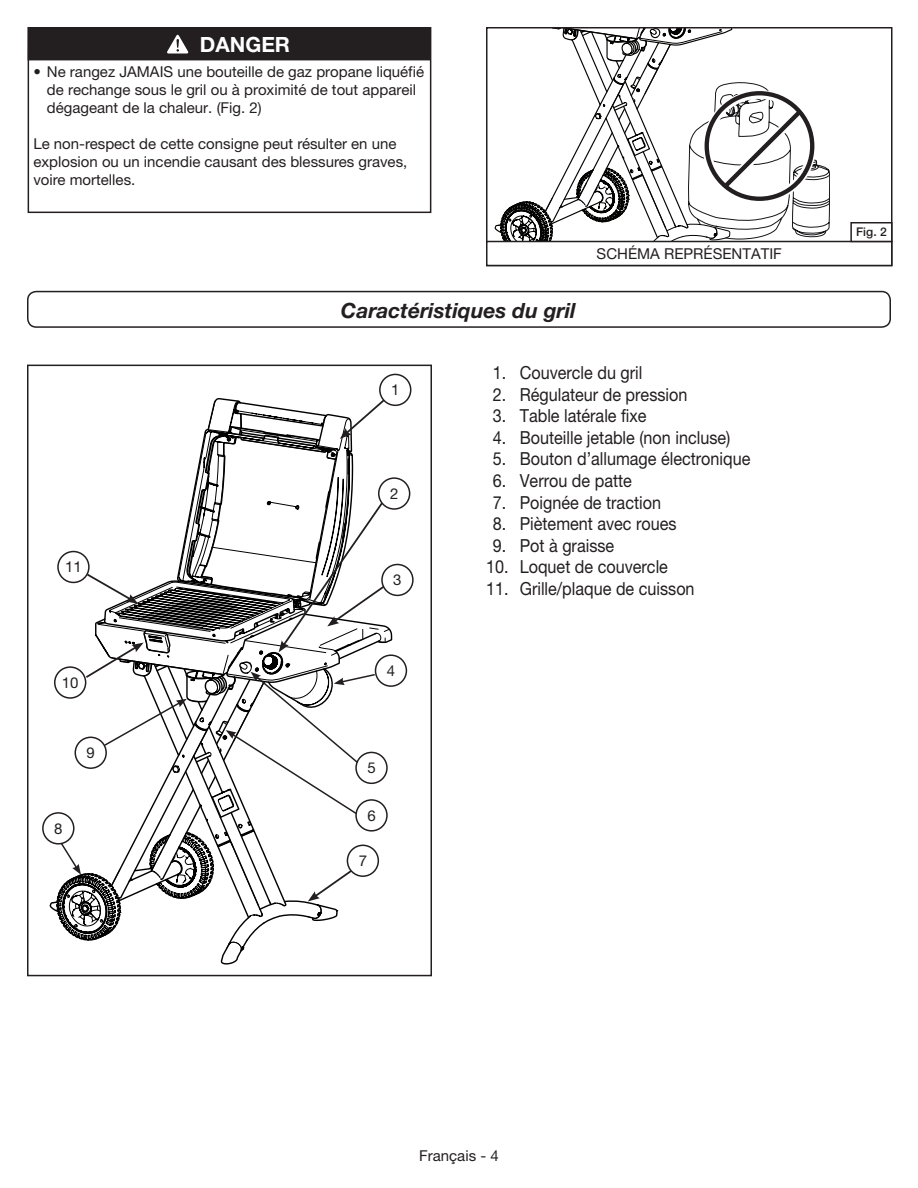
<style>
.page{position:relative;width:918px;height:1188px;background:#fff}
.page>*{position:absolute;margin:0;border:0;box-sizing:border-box;transform-origin:0 0}
.t1{font:italic 700 21px "Helvetica Neue LT Std";color:#231f20}
.t2{font:700 21px "Helvetica Neue LT Std";color:#fff}
.t3{font:18px "Helvetica Neue LT Std";color:#231f20;scale:.9 1}
.t4{font:15px/18px "Helvetica Neue LT Std";color:#231f20}
.t5{font:500 12px "Helvetica Neue LT Std";color:#231f20}
</style>
<div class="page">
<div style="left:28px;top:27px;width:403px;height:186px;border:2px solid #231f20"></div>
<div style="left:28px;top:27px;width:403px;height:33px;background:#231f20"></div>
<svg style="left:167px;top:35px;width:21px;height:19px"></svg>
<div style="left:27px;top:291px;width:864px;height:37px;border:2px solid #231f20;border-radius:9px"></div>
<div style="left:486px;top:241px;width:406px;height:25px;border:2px solid #231f20"></div>
<div style="left:850px;top:222px;width:42px;height:20px;border:1px solid #231f20"></div>
<svg style="left:491px;top:27px;width:339px;height:240px"></svg>
<div style="left:27px;top:365px;width:405px;height:611px;border:2px solid #231f20"></div>
<div style="left:379px;top:374px;width:32px;height:32px;border:2px solid #231f20;border-radius:50%"></div>
<div style="left:378px;top:477px;width:32px;height:33px;border:2px solid #231f20;border-radius:50%"></div>
<div style="left:375px;top:654px;width:32px;height:33px;border:2px solid #231f20;border-radius:50%"></div>
<svg style="left:49px;top:325px;width:347px;height:640px"></svg>
<div style="left:382px;top:565px;width:31px;height:30px;background:#fff;border-radius:50%"></div>
<div style="left:381px;top:564px;width:33px;height:32px;border:2px solid #231f20;border-radius:50%"></div>
<div style="left:55px;top:667px;width:31px;height:31px;background:#fff;border-radius:50%"></div>
<div style="left:54px;top:666px;width:32px;height:33px;border:2px solid #231f20;border-radius:50%"></div>
<div style="left:58px;top:552px;width:31px;height:30px;background:#fff;border-radius:50%"></div>
<div style="left:57px;top:551px;width:33px;height:32px;border:2px solid #231f20;border-radius:50%"></div>
<div style="left:43px;top:813px;width:31px;height:31px;background:#fff;border-radius:50%"></div>
<div style="left:42px;top:812px;width:33px;height:33px;border:2px solid #231f20;border-radius:50%"></div>
<h1 class="t2" style="left:200px;top:32px;width:92px">DANGER</h1>
<p class="t4" style="left:47px;top:62px;width:379px;text-indent:-14px">• Ne rangez JAMAIS une bouteille de gaz propane liquéfié de rechange sous le gril ou à proximité de tout appareil dégageant de la chaleur. (Fig. 2)</p>
<p class="t4" style="left:33px;top:134px;width:375px">Le non-respect de cette consigne peut résulter en une explosion ou un incendie causant des blessures graves, voire mortelles.</p>
<h1 class="t1" style="left:341px;top:297px;width:236px">Caractéristiques du gril</h1>
<p class="t4" style="left:597px;top:244px;width:187px">SCHÉMA REPRÉSENTATIF</p>
<p class="t4" style="left:65px;top:558px;width:18px">11</p>
<p class="t4" style="left:62px;top:673px;width:18px">10</p>
<p class="t4" style="left:87px;top:744px;width:10px">9</p>
<p class="t4" style="left:54px;top:819px;width:10px">8</p>
<p class="t4" style="left:391px;top:381px;width:10px">1</p>
<p class="t4" style="left:390px;top:484px;width:10px">2</p>
<p class="t4" style="left:393px;top:571px;width:10px">3</p>
<p class="t4" style="left:387px;top:661px;width:10px">4</p>
<p class="t4" style="left:367px;top:759px;width:10px">5</p>
<p class="t4" style="left:367px;top:806px;width:10px">6</p>
<p class="t4" style="left:359px;top:852px;width:10px">7</p>
<p class="t3" style="left:493px;top:362px;width:168px">1. Couvercle du gril</p>
<p class="t3" style="left:493px;top:383px;width:218px">2. Régulateur de pression</p>
<p class="t3" style="left:493px;top:405px;width:172px">3. Table latérale fixe</p>
<p class="t3" style="left:493px;top:427px;width:266px">4. Bouteille jetable (non incluse)</p>
<p class="t3" style="left:493px;top:448px;width:288px">5. Bouton d’allumage électronique</p>
<p class="t3" style="left:493px;top:470px;width:156px">6. Verrou de patte</p>
<p class="t3" style="left:493px;top:491px;width:189px">7. Poignée de traction</p>
<p class="t3" style="left:493px;top:513px;width:206px">8. Piètement avec roues</p>
<p class="t3" style="left:493px;top:535px;width:136px">9. Pot à graisse</p>
<p class="t3" style="left:486px;top:556px;width:204px">10. Loquet de couvercle</p>
<p class="t3" style="left:486px;top:578px;width:233px">11. Grille/plaque de cuisson</p>
<p class="t5" style="left:856px;top:225px;width:32px">Fig. 2</p>
<p class="t4" style="left:419px;top:1146px;width:81px">Français - 4</p>
</div>
